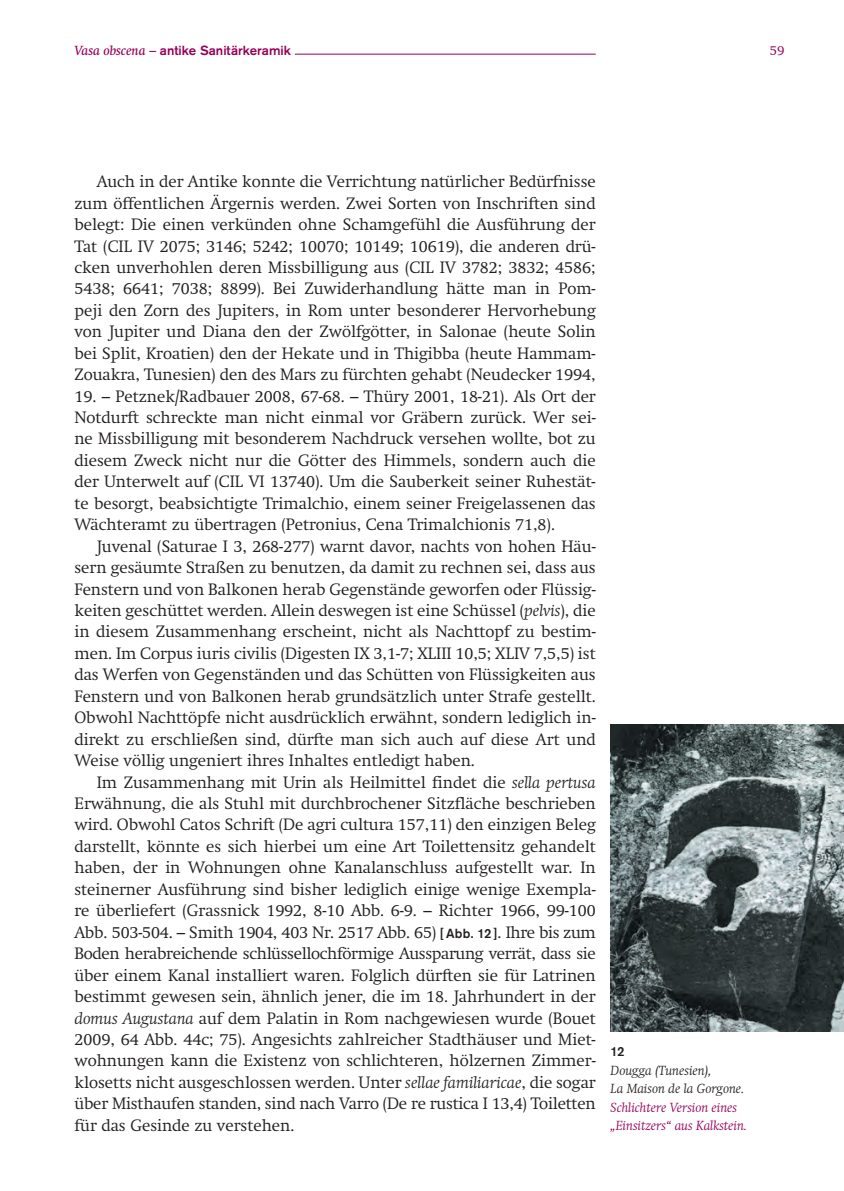
<style>
.page{position:relative;width:844px;height:1191px;background:#fff}
.page>*{position:absolute;margin:0;border:0;box-sizing:border-box;transform-origin:0 0}
.t1{font:300 16.28px/21.3px "Swift";color:#231f20;text-align:justify}
.t2{font:italic 300 13.12px/18.4px "Swift";color:#950058}
.t3{font:italic 300 13.12px/18.4px "Swift";color:#231f20}
.t4{font:500 13.12px "Akzidenz Grotesk Std";color:#950058}
.t5{font:300 13.12px "Swift";color:#950058}
.t6{font:500 13.12px "Akzidenz Grotesk Std";color:#231f20}
.s1{font-family:"Swift";font-weight:400;font-style:italic}
.s2{font-family:"Swift";font-weight:300}
.s3{font-style:italic}
.s4{font-family:"Akzidenz Grotesk Std";font-weight:500;font-size:13.12px}
</style>
<div class="page">
<hr style="left:295px;top:54px;width:300px;height:1px;background:#950058">
<img style="left:610px;top:725px;width:233px;height:306px">
<p class="t4" style="left:74px;top:42px;width:218px"><span class="s1">Vasa obscena</span> <span class="s2">–</span> antike Sanitärkeramik</p>
<p class="t5" style="left:769px;top:42px;width:16px">59</p>
<p class="t1" style="left:74px;top:171px;width:522px;text-indent:22px">Auch in der Antike konnte die Verrichtung natürlicher Bedürfnisse zum öffentlichen Ärgernis werden. Zwei Sorten von Inschriften sind belegt: Die einen verkünden ohne Schamgefühl die Ausführung der Tat (CIL IV 2075; 3146; 5242; 10070; 10149; 10619), die anderen drü&shy;cken unverhohlen deren Missbilligung aus (CIL IV 3782; 3832; 4586; 5438; 6641; 7038; 8899). Bei Zuwiderhandlung hätte man in Pom&shy;peji den Zorn des Jupiters, in Rom unter besonderer Hervorhebung von Jupiter und Diana den der Zwölfgötter, in Salonae (heute Solin bei Split, Kroatien) den der Hekate und in Thigibba (heute Hammam-Zouakra, Tunesien) den des Mars zu fürchten gehabt (Neudecker 1994,</p>
<p class="t1" style="left:74px;top:385px;width:522px">19. – Petznek/Radbauer 2008, 67-68. – Thüry 2001, 18-21). Als Ort der Notdurft schreckte man nicht einmal vor Gräbern zurück. Wer sei&shy;ne Missbilligung mit besonderem Nachdruck versehen wollte, bot zu diesem Zweck nicht nur die Götter des Himmels, sondern auch die der Unterwelt auf (CIL VI 13740). Um die Sauberkeit seiner Ruhestät&shy;te besorgt, beabsichtigte Trimalchio, einem seiner Freigelassenen das Wächteramt zu übertragen (Petronius, Cena Trimalchionis 71,8).</p>
<p class="t1" style="left:74px;top:535px;width:522px;text-indent:22px">Juvenal (Saturae I 3, 268-277) warnt davor, nachts von hohen Häu&shy;sern gesäumte Straßen zu benutzen, da damit zu rechnen sei, dass aus Fenstern und von Balkonen herab Gegenstände geworfen oder Flüssig&shy;keiten geschüttet werden. Allein deswegen ist eine Schüssel (<span class="s3">pelvis</span>), die in diesem Zusammenhang erscheint, nicht als Nachttopf zu bestim&shy;men. Im Corpus iuris civilis (Digesten IX 3,1-7; XLIII 10,5; XLIV 7,5,5) ist das Werfen von Gegenständen und das Schütten von Flüssigkeiten aus Fenstern und von Balkonen herab grundsätzlich unter Strafe gestellt.<br>Obwohl Nachttöpfe nicht ausdrücklich erwähnt, sondern lediglich in&shy;direkt zu erschließen sind, dürfte man sich auch auf diese Art und Weise völlig ungeniert ihres Inhaltes entledigt haben.</p>
<p class="t1" style="left:74px;top:771px;width:522px;text-indent:22px">Im Zusammenhang mit Urin als Heilmittel findet die <span class="s3">sella pertusa </span>Erwähnung, die als Stuhl mit durchbrochener Sitzfläche beschrieben wird. Obwohl Catos Schrift (De agri cultura 157,11) den einzigen Beleg darstellt, könnte es sich hierbei um eine Art Toilettensitz gehandelt haben, der in Wohnungen ohne Kanalanschluss aufgestellt war. In steinerner Ausführung sind bisher lediglich einige wenige Exempla&shy;re überliefert (Grassnick 1992, 8-10 Abb. 6-9. – Richter 1966, 99-100<br>Abb. 503-504. – Smith 1904, 403 Nr. 2517 Abb. 65) <span class="s4">[ Abb. 12 ]</span>. Ihre bis zum Boden herabreichende schlüssellochförmige Aussparung verrät, dass sie über einem Kanal installiert waren. Folglich dürften sie für Latrinen bestimmt gewesen sein, ähnlich jener, die im 18. Jahrhundert in der <span class="s3">domus Augustana</span> auf dem Palatin in Rom nachgewiesen wurde (Bouet 2009, 64 Abb. 44c; 75). Angesichts zahlreicher Stadthäuser und Miet&shy;wohnungen kann die Existenz von schlichteren, hölzernen Zimmer&shy;klosetts nicht ausgeschlossen werden. Unter <span class="s3">sellae familiaricae</span>, die sogar über Misthaufen standen, sind nach Varro (De re rustica I 13,4) Toiletten für das Gesinde zu verstehen.</p>
<p class="t6" style="left:610px;top:1043px;width:16px">12</p>
<p class="t3" style="left:610px;top:1061px;width:135px">Dougga (Tunesien),<br>La Maison de la Gorgone.</p>
<p class="t2" style="left:610px;top:1098px;width:138px">Schlichtere Version eines „Einsitzers“ aus Kalkstein.</p>
</div>
